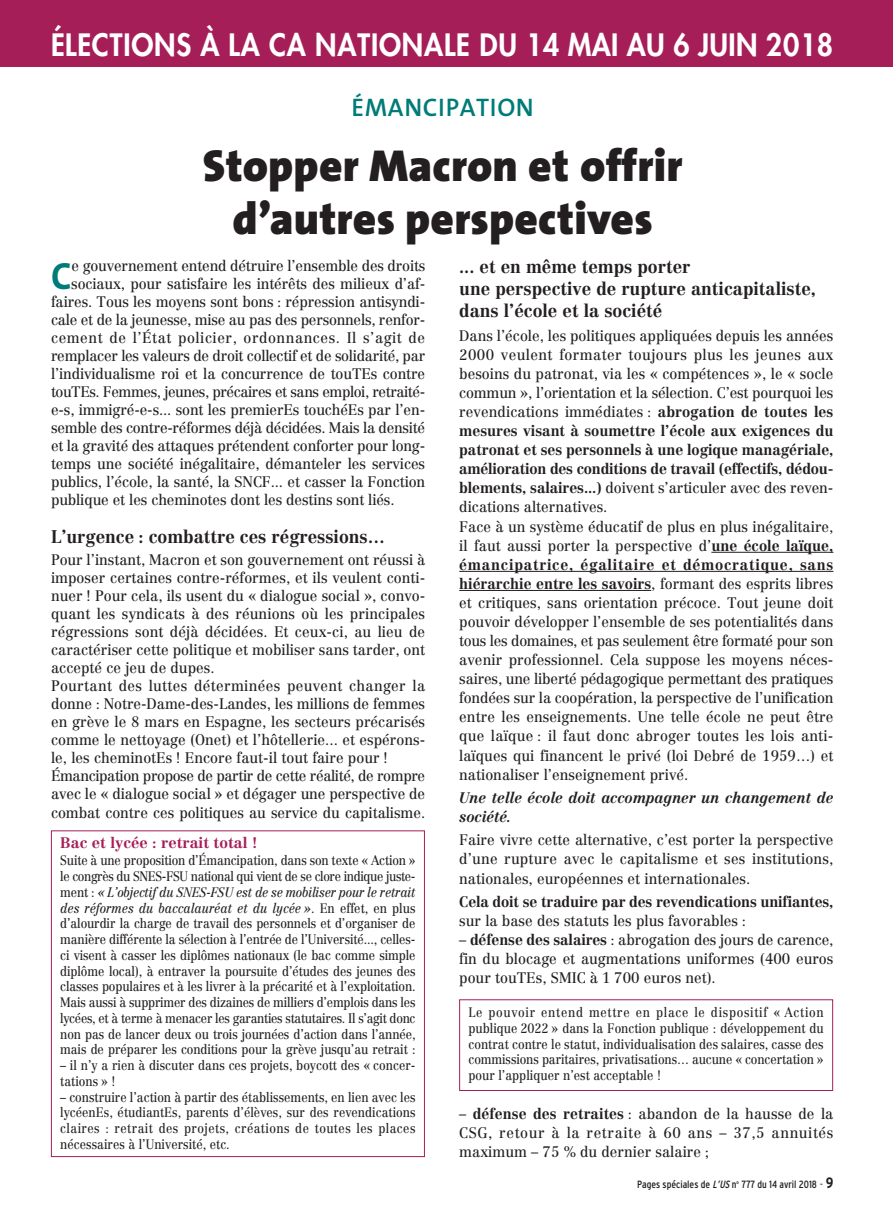
<style>
.page{position:relative;width:893px;height:1221px;background:#fff}
.page>*{position:absolute;margin:0;border:0;box-sizing:border-box;transform-origin:0 0}
.t1{font:900 45px/52.5px "The Sans";letter-spacing:.005em;color:#231f20;text-align:center}
.t2{font:700 38.25px "The Mix";color:#007c78;scale:.95 1}
.t3{font:800 30px "Futura";letter-spacing:.03em;color:#fff;scale:.94 1}
.t4{font:600 25.5px "The Sans";letter-spacing:.025em;color:#007c78}
.t5{font:700 18px/22px "Centennial";color:#231f20;scale:.95 1}
.t6{font:15px/19px "Centennial";color:#231f20;text-align:justify;scale:.95 1}
.t7{font:15px "Centennial";letter-spacing:-.02em;color:#231f20;scale:.95 1}
.t8{font:700 15px/19px "Centennial";letter-spacing:-.01em;color:#231f20;scale:.95 1}
.t9{font:15px "Centennial";letter-spacing:-.03em;color:#231f20;scale:.95 1}
.t10{font:italic 700 15px/19px "Centennial";color:#231f20;scale:.95 1}
.t11{font:15px "Centennial";letter-spacing:.035em;color:#231f20;scale:.95 1}
.t12{font:700 15px "Centennial";color:#a61e58}
.t13{font:13.5px/15.8px "Centennial";color:#231f20;text-align:justify;scale:.88 1}
.t14{font:condensed 10.5px "Interstate";color:#231f20}
.s1{font-style:italic}
.s2{font-weight:700}
.s3{font-weight:400}
.s4{font-weight:300;font-stretch:normal}
.s5{font-weight:700;font-size:15px}
</style>
<div class="page">
<div style="left:0;top:0;width:893px;height:66px;background:#a61e58"></div>
<div style="left:51px;top:830px;width:374px;height:326px;border:1px solid #a61e58"></div>
<hr style="left:711px;top:552px;width:122px;height:1px;background:#231f20">
<hr style="left:459px;top:571px;width:374px;height:1px;background:#231f20">
<hr style="left:459px;top:590px;width:192px;height:1px;background:#231f20">
<p class="t3" style="left:51px;top:29px;width:834px">ÉLECTIONS À LA CA NATIONALE DU 14 MAI AU 6 JUIN 2018</p>
<p class="t4" style="left:351px;top:97px;width:184px">ÉMANCIPATION</p>
<p class="t1" style="left:203px;top:144px;width:481px">Stopper Macron et offrir d’autres perspectives</p>
<p class="t2" style="left:51px;top:259px;width:23px">C</p>
<p class="t6" style="left:72px;top:257px;width:374px">e gouvernement entend détruire l’ensemble des droits</p>
<p class="t6" style="left:71px;top:275px;width:374px">sociaux, pour satisfaire les intérêts des milieux d’af-</p>
<p class="t6" style="left:51px;top:293px;width:395px">faires. Tous les moyens sont bons : répression antisyndi-</p>
<p class="t6" style="left:51px;top:311px;width:395px">cale et de la jeunesse, mise au pas des personnels, renfor-</p>
<p class="t11" style="left:51px;top:332px;width:395px">cement de l’État policier, ordonnances. Il s’agit de</p>
<p class="t7" style="left:51px;top:350px;width:395px">remplacer les valeurs de droit collectif et de solidarité, par</p>
<p class="t6" style="left:51px;top:365px;width:395px">l’individualisme roi et la concurrence de touTEs contre</p>
<p class="t9" style="left:51px;top:386px;width:395px">touTEs. Femmes, jeunes, précaires et sans emploi, retraité-</p>
<p class="t6" style="left:51px;top:401px;width:395px">e-s, immigré-e-s... sont les premierEs touchéEs par l’en-</p>
<p class="t7" style="left:51px;top:422px;width:395px">semble des contre-réformes déjà décidées. Mais la densité</p>
<p class="t6" style="left:51px;top:437px;width:395px">et la gravité des attaques prétendent conforter pour long-</p>
<p class="t6" style="left:51px;top:455px;width:395px">temps une société inégalitaire, démanteler les services</p>
<p class="t6" style="left:51px;top:473px;width:395px">publics, l’école, la santé, la SNCF... et casser la Fonction</p>
<p class="t6" style="left:51px;top:491px;width:363px">publique et les cheminotes dont les destins sont liés.</p>
<p class="t5" style="left:51px;top:527px;width:353px">L’urgence : combattre ces régressions…</p>
<p class="t6" style="left:51px;top:552px;width:395px;line-height:18px;text-align:left">Pour l’instant, Macron et son gouvernement ont réussi à imposer certaines contre-réformes, et ils veulent conti&shy;nuer ! Pour cela, ils usent du « dialogue social », convo&shy;quant les syndicats à des réunions où les principales régressions sont déjà décidées. Et ceux-ci, au lieu de caractériser cette politique et mobiliser sans tarder, ont accepté ce jeu de dupes.<br>Pourtant des luttes déterminées peuvent changer la donne : Notre-Dame-des-Landes, les millions de femmes en grève le 8 mars en Espagne, les secteurs précarisés comme le nettoyage (Onet) et l’hôtellerie... et espérons&shy;le, les cheminotEs ! Encore faut-il tout faire pour !<br>Émancipation propose de partir de cette réalité, de rompre avec le « dialogue social » et dégager une perspective de combat contre ces politiques au service du capitalisme.</p>
<p class="t12" style="left:60px;top:837px;width:198px">Bac et lycée : retrait total !</p>
<p class="t13" style="left:60px;top:853px;width:405px">Suite à une proposition d’Émancipation, dans son texte « Action » le congrès du SNES-FSU national qui vient de se clore indique juste&shy;ment : <span class="s1">« L’objectif du SNES-FSU est de se mobiliser pour le retrait des réformes du baccalauréat et du lycée »</span>. En effet, en plus d’alourdir la charge de travail des personnels et d’organiser de manière différente la sélection à l’entrée de l’Université..., celles&shy;ci visent à casser les diplômes nationaux (le bac comme simple diplôme local), à entraver la poursuite d’études des jeunes des classes populaires et à les livrer à la précarité et à l’exploitation.<br>Mais aussi à supprimer des dizaines de milliers d’emplois dans les lycées, et à terme à menacer les garanties statutaires. Il s’agit donc non pas de lancer deux ou trois journées d’action dans l’année, mais de préparer les conditions pour la grève jusqu’au retrait :</p>
<p class="t13" style="left:60px;top:1058px;width:405px">– il n’y a rien à discuter dans ces projets, boycott des « concer&shy;tations » !</p>
<p class="t13" style="left:60px;top:1090px;width:405px">– construire l’action à partir des établissements, en lien avec les lycéenEs, étudiantEs, parents d’élèves, sur des revendications claires : retrait des projets, créations de toutes les places nécessaires à l’Université, etc.</p>
<p class="t5" style="left:459px;top:257px;width:377px">... et en même temps porter<br>une perspective de rupture anticapitaliste, dans l’école et la société</p>
<p class="t6" style="left:459px;top:327px;width:395px;text-align:left">Dans l’école, les politiques appliquées depuis les années 2000 veulent formater toujours plus les jeunes aux besoins du patronat, via les « compétences », le « socle commun », l’orientation et la sélection. C’est pourquoi les revendications immédiates : <span class="s2">abrogation de toutes les mesures visant à soumettre l’école aux exigences du patronat et ses personnels à une logique managériale, amélioration des conditions de travail (effectifs, dédou&shy;blements, salaires...)</span> doivent s’articuler avec des reven&shy;dications alternatives.<br>Face à un système éducatif de plus en plus inégalitaire, il faut aussi porter la perspective d’<span class="s2">une école laïque, émancipatrice, égalitaire et démocratique, sans hiérarchie entre les savoirs</span>, formant des esprits libres et critiques, sans orientation précoce. Tout jeune doit pouvoir développer l’ensemble de ses potentialités dans tous les domaines, et pas seulement être formaté pour son avenir professionnel. Cela suppose les moyens néces&shy;saires, une liberté pédagogique permettant des pratiques fondées sur la coopération, la perspective de l’unification entre les enseignements. Une telle école ne peut être que laïque : il faut donc abroger toutes les lois anti&shy;laïques qui financent le privé (loi Debré de 1959…) et nationaliser l’enseignement privé.</p>
<p class="t10" style="left:459px;top:789px;width:395px">Une telle école doit accompagner un changement de société.</p>
<p class="t6" style="left:459px;top:832px;width:395px">Faire vivre cette alternative, c’est porter la perspective d’une rupture avec le capitalisme et ses institutions, nationales, européennes et internationales.</p>
<p class="t8" style="left:459px;top:893px;width:395px">Cela doit se traduire par des revendications unifiantes, <span class="s3">sur la base des statuts les plus favorables :</span></p>
<p class="t6" style="left:459px;top:931px;width:395px">– <span class="s2">défense des salaires</span> : abrogation des jours de carence, fin du blocage et augmentations uniformes (400 euros pour touTEs, SMIC à 1 700 euros net).</p>
<p class="t13" style="left:468px;top:1005px;width:405px">Le pouvoir entend mettre en place le dispositif « Action publique 2022 » dans la Fonction publique : développement du contrat contre le statut, individualisation des salaires, casse des commissions paritaires, privatisations… aucune « concertation » pour l’appliquer n’est acceptable !</p>
<p class="t6" style="left:459px;top:1105px;width:395px">– <span class="s2">défense des retraites</span> : abandon de la hausse de la CSG, retour à la retraite à 60 ans – 37,5 annuités maximum – 75 % du dernier salaire ;</p>
<p class="t14" style="left:637px;top:1180px;width:198px">Pages spéciales de <span class="s1">L’US</span>n<sup>o</sup> 777 du 14 avril 2018 <span class="s4">-</span> <span class="s5">9</span></p>
</div>
